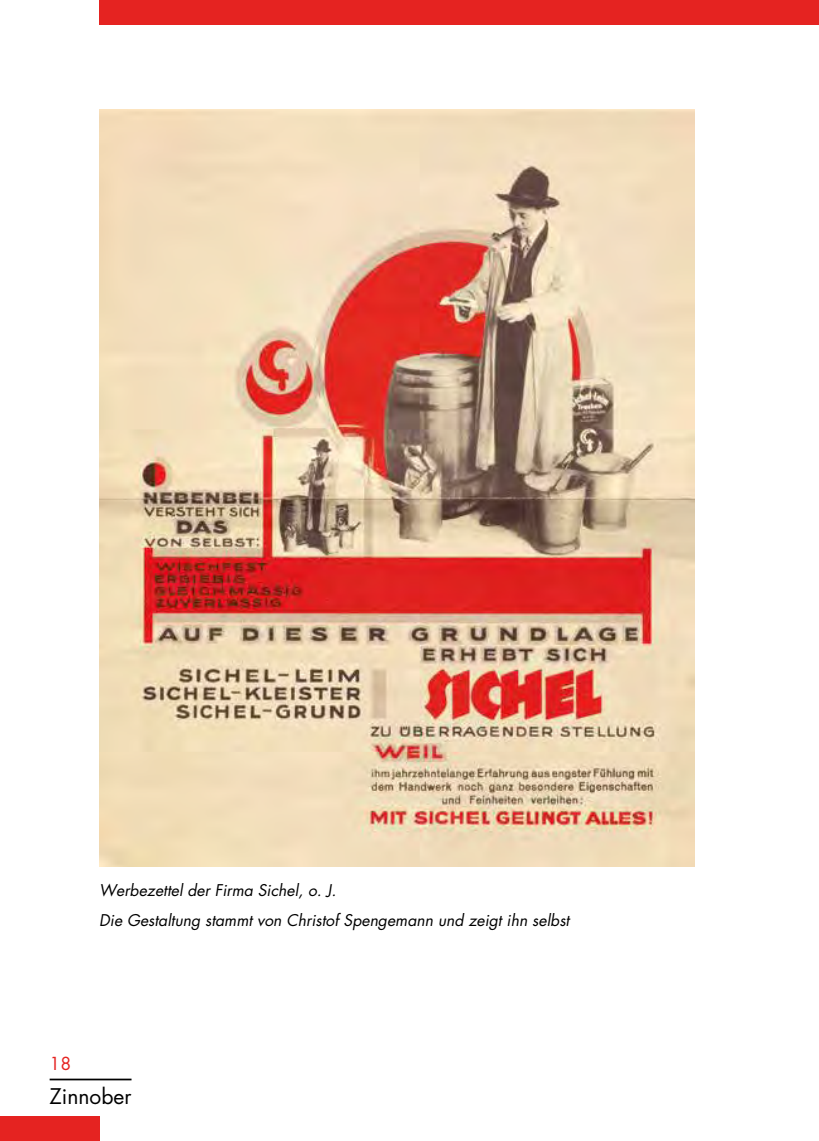
<style>
.page{position:relative;width:819px;height:1141px;background:#fff}
.page>*{position:absolute;margin:0;border:0;box-sizing:border-box;transform-origin:0 0}
.t1{font:21px "Futura";color:#000}
.t2{font:17.5px "Futura";color:#e52321}
.t3{font:italic 15.75px/29.8px "Futura";color:#000}
</style>
<div class="page">
<div style="left:99px;top:0;width:720px;height:25px;background:#e52321"></div>
<div style="left:0;top:1116px;width:99px;height:25px;background:#e52321"></div>
<hr style="left:50px;top:1079px;width:81px;height:1px;background:#000">
<img style="left:99px;top:109px;width:595px;height:757px">
<p class="t3" style="left:99px;top:875px;width:471px">Werbezettel der Firma Sichel, o. J.<br>Die Gestaltung stammt von Christof Spengemann und zeigt ihn selbst</p>
<p class="t2" style="left:50px;top:1052px;width:23px">18</p>
<h1 class="t1" style="left:50px;top:1082px;width:83px">Zinnober</h1>
</div>
